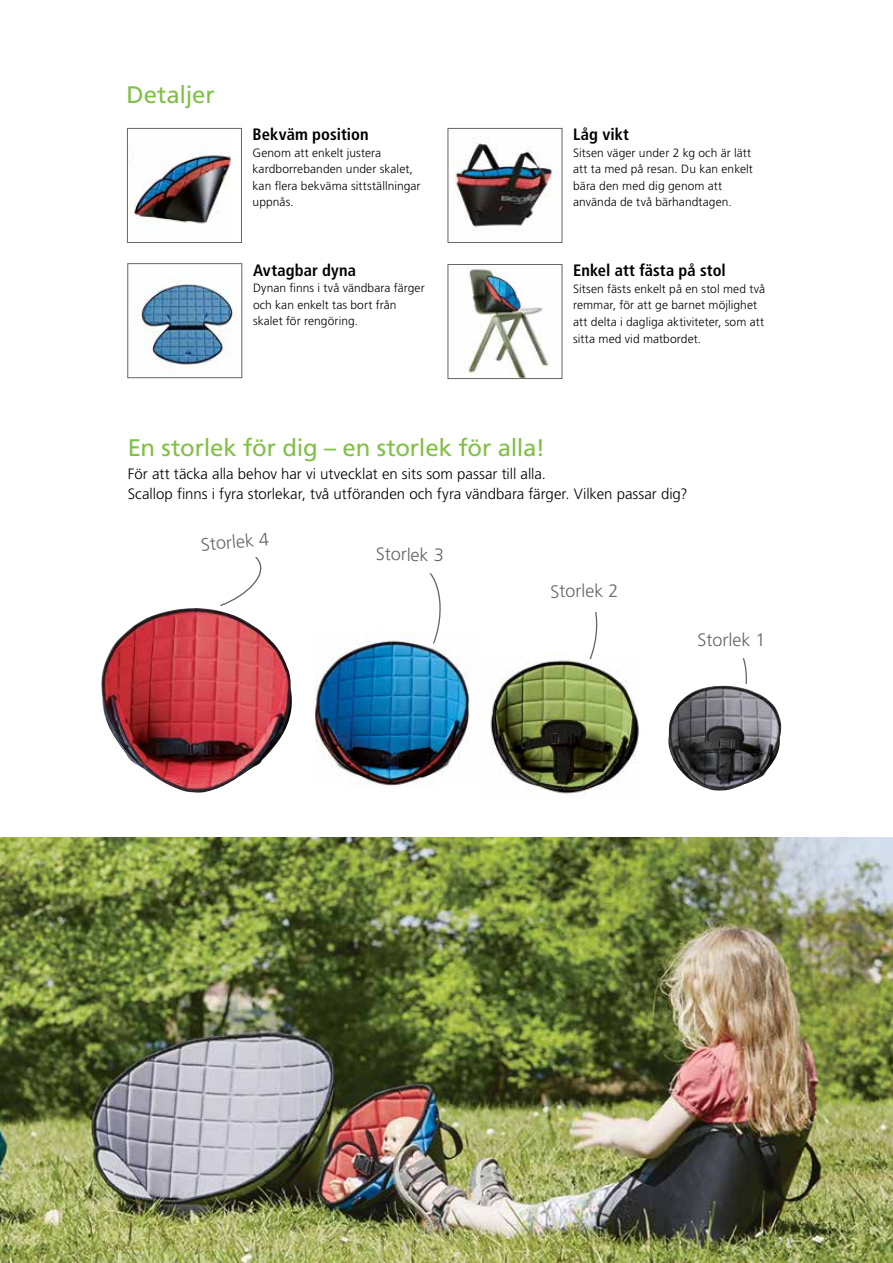
<style>
.page{position:relative;width:893px;height:1263px;background:#fff}
.page>*{position:absolute;margin:0;border:0;box-sizing:border-box;transform-origin:0 0}
.t1{font:24px "Frutiger LT Pro";letter-spacing:-.01em;color:#82bf48}
.t2{font:300 18px "Frutiger LT Pro";letter-spacing:-.005em;color:#646569}
.t3{font:700 condensed 16.5px "Frutiger LT Pro";letter-spacing:.005em;color:#000}
.t4{font:300 15px/19.5px "Frutiger LT Pro";color:#000}
.t5{font:300 12px/16.5px "Frutiger LT Pro";letter-spacing:.005em;color:#000}
</style>
<div class="page">
<img style="left:138px;top:280px;width:97px;height:86px">
<div style="left:128px;top:263px;width:114px;height:115px;border:1px solid #646569"></div>
<img style="left:466px;top:266px;width:83px;height:111px">
<div style="left:448px;top:264px;width:114px;height:115px;border:1px solid #646569"></div>
<img style="left:129px;top:152px;width:103px;height:72px">
<div style="left:127px;top:128px;width:115px;height:115px;border:1px solid #646569"></div>
<img style="left:453px;top:139px;width:100px;height:92px">
<div style="left:448px;top:128px;width:114px;height:115px;border:1px solid #646569"></div>
<img style="left:0;top:838px;width:893px;height:425px">
<img style="left:101px;top:608px;width:191px;height:185px">
<img style="left:315px;top:640px;width:155px;height:146px">
<img style="left:668px;top:685px;width:113px;height:106px">
<img style="left:490px;top:654px;width:149px;height:140px">
<svg style="left:220px;top:557px;width:42px;height:49px"></svg>
<svg style="left:576px;top:612px;width:27px;height:48px"></svg>
<svg style="left:742px;top:658px;width:5px;height:26px"></svg>
<svg style="left:417px;top:573px;width:29px;height:71px"></svg>
<h1 class="t1" style="left:127px;top:81px;width:90px">Detaljer</h1>
<h3 class="t3" style="left:253px;top:125px;width:118px">Bekväm position</h3>
<p class="t5" style="left:253px;top:145px;width:169px">Genom att enkelt justera kardborrebanden under skalet, kan flera bekväma sittställningar uppnås.</p>
<h3 class="t3" style="left:253px;top:260px;width:105px">Avtagbar dyna</h3>
<p class="t5" style="left:253px;top:280px;width:173px">Dynan finns i två vändbara färger och kan enkelt tas bort från skalet för rengöring.</p>
<h3 class="t3" style="left:573px;top:125px;width:57px">Låg vikt</h3>
<p class="t5" style="left:573px;top:145px;width:181px">Sitsen väger under 2 kg och är lätt att ta med på resan. Du kan enkelt bära den med dig genom att använda de två bärhandtagen.</p>
<h3 class="t3" style="left:573px;top:261px;width:154px">Enkel att fästa på stol</h3>
<p class="t5" style="left:573px;top:281px;width:194px">Sitsen fästs enkelt på en stol med två remmar, för att ge barnet möjlighet att delta i dagliga aktiviteter, som att sitta med vid matbordet.</p>
<h1 class="t1" style="left:128px;top:433px;width:419px">En storlek för dig – en storlek för alla!</h1>
<p class="t4" style="left:128px;top:465px;width:561px">För att täcka alla behov har vi utvecklat en sits som passar till alla.<br>Scallop finns i fyra storlekar, två utföranden och fyra vändbara färger. Vilken passar dig?</p>
<h2 class="t2" style="left:200px;top:534px;width:70px;rotate:-5deg">Storlek 4</h2>
<h2 class="t2" style="left:376px;top:543px;width:70px;rotate:1deg">Storlek 3</h2>
<h2 class="t2" style="left:550px;top:581px;width:70px;rotate:-1deg">Storlek 2</h2>
<h2 class="t2" style="left:697px;top:629px;width:70px">Storlek 1</h2>
</div>
